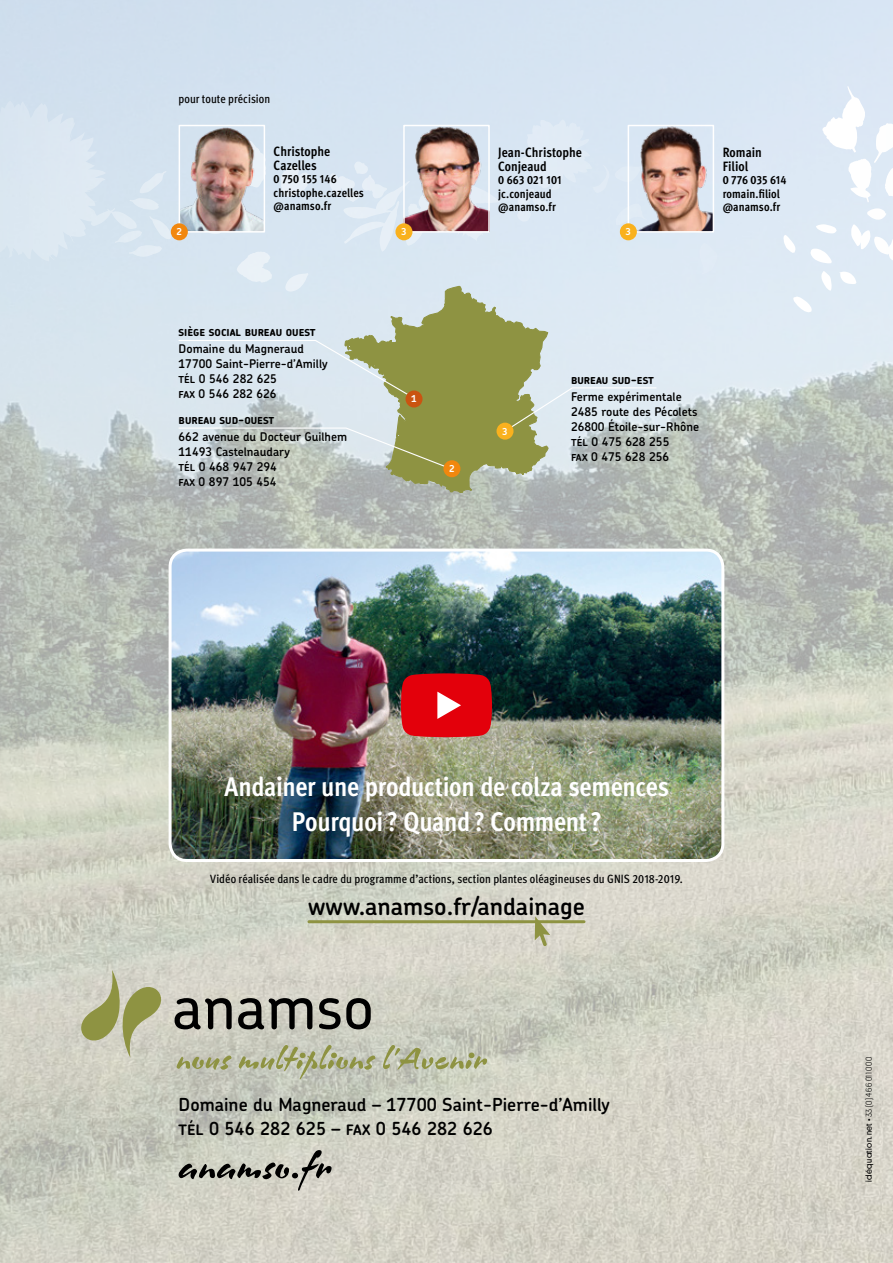
<style>
.page{position:relative;width:893px;height:1263px;background:#fff}
.page>*{position:absolute;margin:0;border:0;box-sizing:border-box;transform-origin:0 0}
.t1{font:700 condensed 27px/35.5px "Meta Pro";letter-spacing:-.015em;color:#fff;text-align:center}
.t2{font:600 24px "Chevin Pro";color:#000}
.t3{font:600 18px/24px "Chevin Pro";color:#000}
.t4{font:700 condensed 13.5px/13.5px "Meta Pro";color:#000}
.t5{font:600 12px/15px "Chevin Pro";color:#000}
.t6{font:500 condensed 12px "Meta Pro";letter-spacing:.005em;color:#000}
.t7{font:700 condensed 12px/13.5px "Meta Pro";letter-spacing:.005em;color:#000}
.t8{font:700 12px "Chevin Pro";color:#000}
.t9{font:600 12px "Chevin Pro";color:#fff}
.t10{font:8.55px "Platform";letter-spacing:.05em;color:#000}
.s1{font-weight:300}
</style>
<div class="page">
<img style="left:0;top:0;width:893px;height:1263px">
<svg style="left:783px;top:85px;width:110px;height:228px"></svg>
<svg style="left:699px;top:243px;width:20px;height:31px"></svg>
<svg style="left:0;top:100px;width:172px;height:174px;background:#d7e5f0"></svg>
<svg style="left:179px;top:1150px;width:153px;height:41px;background:#aeaea4"></svg>
<svg style="left:238px;top:998px;width:74px;height:31px;background:#76766f"></svg>
<svg style="left:319px;top:998px;width:52px;height:31px;background:#75756d"></svg>
<svg style="left:239px;top:1045px;width:136px;height:34px;background:#b9bca2"></svg>
<svg style="left:383px;top:1045px;width:104px;height:24px;background:#b8bb9c"></svg>
<svg style="left:69px;top:970px;width:163px;height:100px;background:#bcbca5"></svg>
<hr style="left:309px;top:920px;width:275px;height:3px;background:#8e9342">
<svg style="left:178px;top:119px;width:479px;height:376px;background:#cad4ce"></svg>
<div style="left:496px;top:423px;width:17px;height:17px;background:#f9b11e;border-radius:50%"></div>
<img style="left:170px;top:550px;width:553px;height:310px">
<div style="left:169px;top:549px;width:555px;height:313px;border:3px solid #fff;border-radius:17px"></div>
<img style="left:182px;top:128px;width:80px;height:102px">
<div style="left:179px;top:125px;width:86px;height:108px;border:2px solid #fff"></div>
<div style="left:171px;top:223px;width:17px;height:17px;background:#f1870e;border-radius:50%"></div>
<img style="left:406px;top:128px;width:81px;height:102px">
<div style="left:403px;top:125px;width:87px;height:108px;border:2px solid #fff"></div>
<img style="left:631px;top:128px;width:80px;height:102px">
<div style="left:628px;top:125px;width:86px;height:108px;border:2px solid #fff"></div>
<div style="left:395px;top:223px;width:17px;height:17px;background:#f9b11e;border-radius:50%"></div>
<div style="left:620px;top:223px;width:17px;height:17px;background:#f9b11e;border-radius:50%"></div>
<svg style="left:401px;top:673px;width:91px;height:64px;background:#db141d"></svg>
<svg style="left:535px;top:916px;width:15px;height:30px"></svg>
<p class="t6" style="left:178px;top:90px;width:93px">pour toute précision</p>
<p class="t9" style="left:177px;top:223px;width:7px">2</p>
<p class="t4" style="left:274px;top:144px;width:58px">Christophe<br>Cazelles</p>
<p class="t7" style="left:274px;top:172px;width:92px">0 750 155 146 christophe.cazelles @anamso.fr</p>
<p class="t8" style="left:179px;top:324px;width:139px">SIÈGE SOCIAL BUREAU OUEST</p>
<p class="t5" style="left:179px;top:341px;width:150px">Domaine du Magneraud<br>17700 Saint-Pierre-d’Amilly tél 0 546 282 625<br>fax 0 546 282 626</p>
<p class="t8" style="left:179px;top:412px;width:97px">BUREAU SUD-OUEST</p>
<p class="t5" style="left:179px;top:429px;width:170px">662 avenue du Docteur Guilhem<br>11493 Castelnaudary<br>tél 0 468 947 294<br>fax 0 897 105 454</p>
<p class="t4" style="left:498px;top:145px;width:85px">Jean-Christophe<br>Conjeaud</p>
<p class="t7" style="left:498px;top:173px;width:65px">0 663 021 101 jc.conjeaud @anamso.fr</p>
<p class="t9" style="left:401px;top:223px;width:7px">3</p>
<p class="t9" style="left:626px;top:223px;width:7px">3</p>
<p class="t4" style="left:723px;top:145px;width:41px">Romain<br>Filiol</p>
<p class="t7" style="left:723px;top:173px;width:65px">0 776 035 614 romain.filiol @anamso.fr</p>
<p class="t9" style="left:411px;top:390px;width:7px">1</p>
<p class="t9" style="left:449px;top:460px;width:7px">2</p>
<p class="t9" style="left:502px;top:422px;width:7px">3</p>
<p class="t8" style="left:571px;top:371px;width:84px">BUREAU SUD-EST</p>
<p class="t5" style="left:571px;top:389px;width:130px">Ferme expérimentale<br>2485 route des Pécolets<br>26800 Étoile-sur-Rhône tél 0 475 628 255<br>fax 0 475 628 256</p>
<h1 class="t1" style="left:225px;top:767px;width:446px">Andainer une production de colza semences<br>Pourquoi ? Quand ? Comment ?</h1>
<p class="t6" style="left:210px;top:869px;width:474px">Vidéo réalisée dans le cadre du programme d’actions, section plantes oléagineuses du GNIS 2018-2019.</p>
<h2 class="t2" style="left:308px;top:891px;width:278px">www.anamso.fr/andainage</h2>
<h3 class="t3" style="left:179px;top:1092px;width:433px">Domaine du Magneraud – 17700 Saint-Pierre-d’Amilly tél 0 546 282 625 – fax 0 546 282 626</h3>
<p class="t10" style="left:863px;top:1182px;width:126px;rotate:-90deg">idéquation.net • <span class="s1">33 (0) 466 011 000</span></p>
</div>
